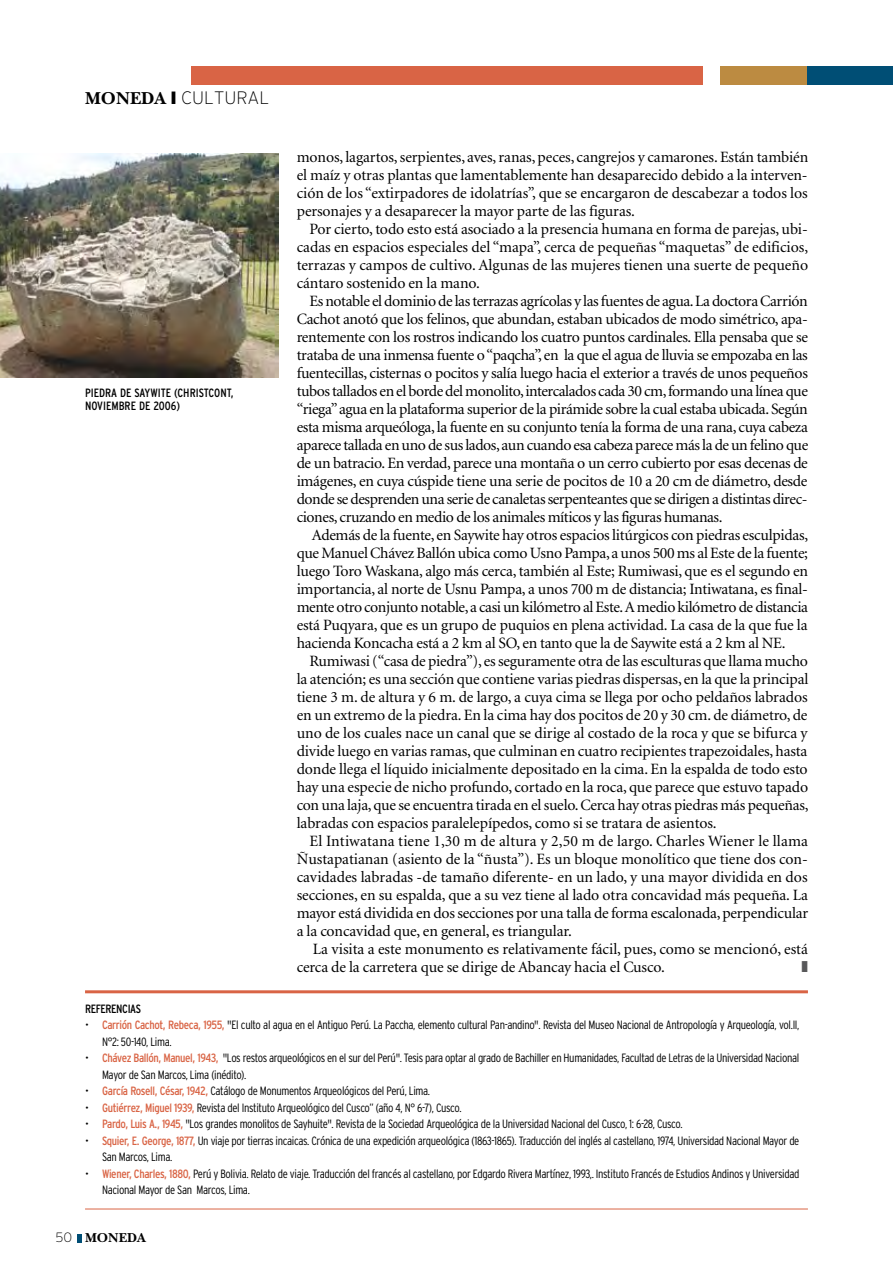
<style>
.page{position:relative;width:893px;height:1276px;background:#fff}
.page>*{position:absolute;margin:0;border:0;box-sizing:border-box;transform-origin:0 0}
.t1{font:200 18px "Interstate";color:#000}
.t2{font:15.75px/18px "Minion";letter-spacing:-.005em;color:#000;text-align:justify}
.t3{font:13.5px "New Baskerville Bold SC";color:#000}
.t4{font:300 condensed 12px/16.5px "Interstate";letter-spacing:-.03em;color:#000}
.t5{font:condensed 12px/13.5px "Interstate";letter-spacing:-.005em;color:#000}
.t6{font:condensed 12px "Interstate";letter-spacing:-.03em;color:#000}
.s1{font-family:"New Baskerville Bold SC";font-weight:400}
.s2{font-weight:400;color:#d96445}
.s3{font-family:"Interstate";font-weight:200}
</style>
<div class="page">
<svg style="left:78px;top:1234px;width:4px;height:8px"></svg>
<div style="left:191px;top:67px;width:511px;height:18px;background:#d96445"></div>
<div style="left:721px;top:67px;width:87px;height:18px;background:#bc8b41"></div>
<div style="left:808px;top:67px;width:85px;height:18px;background:#004e75"></div>
<hr style="left:85px;top:990px;width:723px;height:3px;background:#d96445">
<hr style="left:85px;top:1208px;width:723px;height:1px;background:#d96445">
<img style="left:0;top:153px;width:279px;height:225px">
<p class="t1" style="left:85px;top:88px;width:186px"><span class="s1">MONEDA</span> ❙ CULTURAL</p>
<p class="t5" style="left:85px;top:386px;width:150px">Piedra de Saywite (Chr istcont, noviembre</p>
<p class="t5" style="left:139px;top:399px;width:43px">de 2006)</p>
<p class="t2" style="left:297px;top:149px;width:513px">monos, lagartos, serpientes, aves, ranas, peces, cangrejos y camarones. Están también el maíz y otras plantas que lamentablemente han desaparecido debido a la interven&shy;ción de los “extirpadores de idolatrías”, que se encargaron de descabezar a todos los personajes y a desaparecer la mayor parte de las figuras.</p>
<p class="t2" style="left:297px;top:221px;width:513px;text-indent:13px">Por cierto, todo esto está asociado a la presencia humana en forma de parejas, ubi&shy;cadas en espacios especiales del “mapa”, cerca de pequeñas “maquetas” de edificios, terrazas y campos de cultivo. Algunas de las mujeres tienen una suerte de pequeño cántaro sostenido en la mano.</p>
<p class="t2" style="left:297px;top:293px;width:513px;text-indent:13px">Es notable el dominio de las terrazas agrícolas y las fuentes de agua. La doctora Carrión Cachot anotó que los felinos, que abundan, estaban ubicados de modo simétrico, apa&shy;rentemente con los rostros indicando los cuatro puntos cardinales. Ella pensaba que se trataba de una inmensa fuente o “paqcha”, en la que el agua de lluvia se empozaba en las fuentecillas, cisternas o pocitos y salía luego hacia el exterior a través de unos pequeños tubos tallados en el borde del monolito, intercalados cada 30 cm, formando una línea que “riega” agua en la plataforma superior de la pirámide sobre la cual estaba ubicada. Según esta misma arqueóloga, la fuente en su conjunto tenía la forma de una rana, cuya cabeza aparece tallada en uno de sus lados, aun cuando esa cabeza parece más la de un felino que de un batracio. En verdad, parece una montaña o un cerro cubierto por esas decenas de imágenes, en cuya cúspide tiene una serie de pocitos de 10 a 20 cm de diámetro, desde donde se desprenden una serie de canaletas serpenteantes que se dirigen a distintas direc&shy;ciones, cruzando en medio de los animales míticos y las figuras humanas.</p>
<p class="t2" style="left:297px;top:527px;width:513px;text-indent:15px">Además de la fuente, en Saywite hay otros espacios litúrgicos con piedras esculpidas, que Manuel Chávez Ballón ubica como Usno Pampa, a unos 500 ms al Este de la fuente; luego Toro Waskana, algo más cerca, también al Este; Rumiwasi, que es el segundo en importancia, al norte de Usnu Pampa, a unos 700 m de distancia; Intiwatana, es final&shy;mente otro conjunto notable, a casi un kilómetro al Este. A medio kilómetro de distancia está Puqyara, que es un grupo de puquios en plena actividad. La casa de la que fue la hacienda Koncacha está a 2 km al SO, en tanto que la de Saywite está a 2 km al NE.</p>
<p class="t2" style="left:297px;top:653px;width:513px;text-indent:13px">Rumiwasi (“casa de piedra”), es seguramente otra de las esculturas que llama mucho la atención; es una sección que contiene varias piedras dispersas, en la que la principal tiene 3 m. de altura y 6 m. de largo, a cuya cima se llega por ocho peldaños labrados en un extremo de la piedra. En la cima hay dos pocitos de 20 y 30 cm. de diámetro, de uno de los cuales nace un canal que se dirige al costado de la roca y que se bifurca y divide luego en varias ramas, que culminan en cuatro recipientes trapezoidales, hasta donde llega el líquido inicialmente depositado en la cima. En la espalda de todo esto hay una especie de nicho profundo, cortado en la roca, que parece que estuvo tapado con una laja, que se encuentra tirada en el suelo. Cerca hay otras piedras más pequeñas, labradas con espacios paralelepípedos, como si se tratara de asientos.</p>
<p class="t2" style="left:297px;top:833px;width:513px;text-indent:13px">El Intiwatana tiene 1,30 m de altura y 2,50 m de largo. Charles Wiener le llama Ñustapatianan (asiento de la “ñusta”). Es un bloque monolítico que tiene dos con&shy;cavidades labradas -de tamaño diferente- en un lado, y una mayor dividida en dos secciones, en su espalda, que a su vez tiene al lado otra concavidad más pequeña. La mayor está dividida en dos secciones por una talla de forma escalonada, perpendicular a la concavidad que, en general, es triangular.</p>
<p class="t2" style="left:297px;top:941px;width:513px;text-indent:16px">La visita a este monumento es relativamente fácil, pues, como se mencionó, está cerca de la carretera que se dirige de Abancay hacia el Cusco.</p>
<p class="t6" style="left:85px;top:1001px;width:58px">Referencias</p>
<p class="t4" style="left:102px;top:1016px;width:699px;text-indent:-17px">• <span class="s2">Carrión Cachot, Rebeca, 1955,</span> "El culto al agua en el Antiguo Perú. La Paccha, elemento cultural Pan-andino". Revista del Museo Nacional de Antropología y Arqueología, vol.II,<br>N°2: 50-140, Lima.</p>
<p class="t4" style="left:102px;top:1049px;width:699px;text-indent:-17px">• <span class="s2">Chávez Ballón, Manuel, 1943,</span> "Los restos arqueológicos en el sur del Perú". Tesis para optar al grado de Bachiller en Humanidades, Facultad de Letras de la Universidad Nacional<br>Mayor de San Marcos, Lima (inédito).</p>
<p class="t4" style="left:85px;top:1082px;width:347px">• <span class="s2">García Rosell, César, 1942,</span> Catálogo de Monumentos Arqueológicos del Perú, Lima.</p>
<p class="t4" style="left:85px;top:1099px;width:378px">• <span class="s2">Gutiérrez, Miguel 1939,</span> Revista del Instituto Arqueológico del Cusco” (año 4, n° 6-7), Cusco.</p>
<p class="t4" style="left:85px;top:1115px;width:599px">• <span class="s2">Pardo, Luis A., 1945,</span> "Los grandes monolitos de Sayhuite". Revista de la Sociedad Arqueológica de la Universidad Nacional del Cusco, 1: 6-28, Cusco.</p>
<p class="t4" style="left:102px;top:1132px;width:699px;text-indent:-17px">• <span class="s2">Squier, E. George, 1877,</span> Un viaje por tierras incaicas. Crónica de una expedición arqueológica (1863-1865). Traducción del inglés al castellano, 1974, Universidad Nacional Mayor de<br>San Marcos, Lima.</p>
<p class="t4" style="left:102px;top:1165px;width:699px;text-indent:-17px">• <span class="s2">Wiener, Charles, 1880,</span> Perú y Bolivia. Relato de viaje. Traducción del francés al castellano, por Edgardo Rivera Martínez, 1993,. Instituto Francés de Estudios Andinos y Universidad<br>Nacional Mayor de San Marcos, Lima.</p>
<p class="t3" style="left:56px;top:1230px;width:92px"><span class="s3">50</span> MONEDA</p>
</div>
